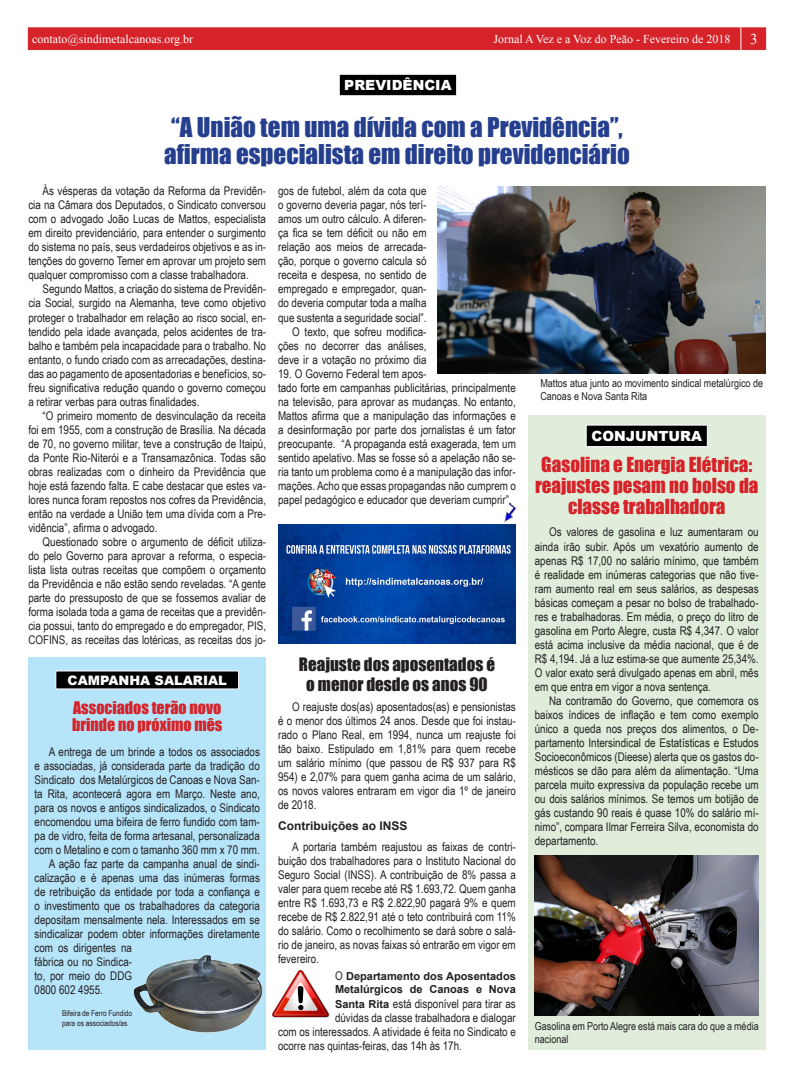
<style>
.page{position:relative;width:794px;height:1078px;background:#fff}
.page>*{position:absolute;margin:0;border:0;box-sizing:border-box;transform-origin:0 0}
.t1{font:25px "Impact";color:#253f8e}
.t2{font:19px/21px "Impact";color:#d62229;text-align:center}
.t3{font:17px "Impact";color:#231f20}
.t4{font:16px "Impact";color:#d62229}
.t5{font:15px "Times New Roman";color:#fff}
.t6{font:900 14px "Arial";color:#fff}
.t7{font:900 13px "Arial";color:#fff}
.t8{font:12px/14px "Arial Narrow";color:#231f20;text-align:justify}
.t9{font:12px "Times New Roman";color:#fff}
.t10{font:700 12px "Arial";color:#231f20}
.t11{font:11px/13px "Arial Narrow";color:#231f20}
.t12{font:700 11px/13px "Arial";color:#231f20}
.t13{font:8px/10px "Arial Narrow";color:#231f20}
.s1{font-family:"Arial Narrow";font-weight:400;font-size:12px}
.s2{font-family:"Arial";font-weight:700;font-size:11px}
</style>
<div class="page">
<div style="left:528px;top:415px;width:237px;height:634px;background:#dfedda"></div>
<div style="left:28px;top:27px;width:738px;height:23px;background:#d62229;border:1px solid #d62229"></div>
<svg style="left:740px;top:27px;width:1px;height:23px"></svg>
<div style="left:339px;top:74px;width:118px;height:22px;background:#000002;border:1px solid #fff"></div>
<div style="left:585px;top:424px;width:123px;height:23px;background:#000002;border:1px solid #fff"></div>
<img style="left:504px;top:503px;width:13px;height:20px">
<img style="left:438px;top:187px;width:327px;height:186px">
<img style="left:535px;top:855px;width:223px;height:160px">
<img style="left:278px;top:524px;width:238px;height:119px">
<div style="left:28px;top:657px;width:238px;height:392px;background:#b6e4f9"></div>
<div style="left:55px;top:670px;width:184px;height:19px;background:#000002;border:1px solid #fff"></div>
<img style="left:133px;top:955px;width:130px;height:78px">
<img style="left:272px;top:970px;width:57px;height:47px">
<p class="t9" style="left:32px;top:31px;width:162px">contato@sindimetalcanoas.org.br</p>
<p class="t9" style="left:493px;top:31px;width:238px">Jornal A Vez e a Voz do Peão - Fevereiro de 2018</p>
<p class="t5" style="left:750px;top:29px;width:9px">3</p>
<p class="t6" style="left:344px;top:75px;width:109px">PREVIDÊNCIA</p>
<p class="t1" style="left:171px;top:107px;width:453px">“A União tem uma dívida com a Previdência”,</p>
<p class="t1" style="left:164px;top:134px;width:467px">afirma especialista em direito previdenciário</p>
<p class="t8" style="left:28px;top:184px;width:239px;text-indent:14px">Às vésperas da votação da Reforma da Previdên&shy;cia na Câmara dos Deputados, o Sindicato conversou com o advogado João Lucas de Mattos, especialista em direito previdenciário, para entender o surgimento do sistema no país, seus verdadeiros objetivos e as in&shy;tenções do governo Temer em aprovar um projeto sem qualquer compromisso com a classe trabalhadora.</p>
<p class="t8" style="left:28px;top:282px;width:239px;text-indent:14px">Segundo Mattos, a criação do sistema de Previdên&shy;cia Social, surgido na Alemanha, teve como objetivo proteger o trabalhador em relação ao risco social, en&shy;tendido pela idade avançada, pelos acidentes de tra&shy;balho e também pela incapacidade para o trabalho. No entanto, o fundo criado com as arrecadações, destina&shy;das ao pagamento de aposentadorias e benefícios, so&shy;freu significativa redução quando o governo começou a retirar verbas para outras finalidades.</p>
<p class="t8" style="left:28px;top:408px;width:239px;text-indent:14px">“O primeiro momento de desvinculação da receita foi em 1955, com a construção de Brasília. Na década de 70, no governo militar, teve a construção de Itaipú, da Ponte Rio-Niterói e a Transamazônica. Todas são obras realizadas com o dinheiro da Previdência que hoje está fazendo falta. E cabe destacar que estes va&shy;lores nunca foram repostos nos cofres da Previdência, então na verdade a União tem uma dívida com a Pre&shy;vidência”, afirma o advogado.</p>
<p class="t8" style="left:28px;top:534px;width:239px;text-indent:14px">Questionado sobre o argumento de déficit utiliza&shy;do pelo Governo para aprovar a reforma, o especia&shy;lista lista outras receitas que compõem o orçamento da Previdência e não estão sendo reveladas. “A gente parte do pressuposto de que se fossemos avaliar de forma isolada toda a gama de receitas que a previdên&shy;cia possui, tanto do empregado e do empregador, PIS, COFINS, as receitas das lotéricas, as receitas dos jo-</p>
<p class="t7" style="left:68px;top:670px;width:161px">CAMPANHA SALARIAL</p>
<p class="t4" style="left:73px;top:695px;width:150px">Associados terão novo</p>
<p class="t4" style="left:72px;top:712px;width:152px">brinde no próximo mês</p>
<p class="t8" style="left:35px;top:744px;width:227px;text-indent:14px">A entrega de um brinde a todos os associados e associadas, já considerada parte da tradição do Sindicato dos Metalúrgicos de Canoas e Nova San&shy;ta Rita, acontecerá agora em Março. Neste ano, para os novos e antigos sindicalizados, o Sindicato encomendou uma bifeira de ferro fundido com tam&shy;pa de vidro, feita de forma artesanal, personalizada com o Metalino e com o tamanho 360 mm x 70 mm.</p>
<p class="t8" style="left:35px;top:856px;width:227px;text-align:left;text-indent:14px">A ação faz parte da campanha anual de sindi&shy;calização e é apenas uma das inúmeras formas de retribuição da entidade por toda a confiança e o investimento que os trabalhadores da categoria depositam mensalmente nela. Interessados em se sindicalizar podem obter informações diretamente com os dirigentes na<br>fábrica ou no Sindica-<br>to, por meio do DDG<br>0800 602 4955.</p>
<p class="t13" style="left:62px;top:1007px;width:71px">Bifeira de Ferro Fundido para os associados/as</p>
<p class="t8" style="left:278px;top:184px;width:150px">gos de futebol, além da cota que o governo deveria pagar, nós terí&shy;amos um outro cálculo. A diferen&shy;ça fica se tem déficit ou não em relação aos meios de arrecada&shy;ção, porque o governo calcula só receita e despesa, no sentido de empregado e empregador, quan&shy;do deveria computar toda a malha que sustenta a seguridade social”.</p>
<p class="t8" style="left:278px;top:324px;width:150px;text-indent:14px">O texto, que sofreu modifica&shy;ções no decorrer das análises, deve ir a votação no próximo dia</p>
<p class="t8" style="left:278px;top:366px;width:239px;text-align:left">19. O Governo Federal tem apos-<br>tado forte em campanhas publicitárias, principalmente na televisão, para aprovar as mudanças. No entanto, Mattos afirma que a manipulação das informações e a desinformação por parte dos jornalistas é um fator preocupante. “A propaganda está exagerada, tem um sentido apelativo. Mas se fosse só a apelação não se&shy;ria tanto um problema como é a manipulação das infor&shy;mações. Acho que essas propagandas não cumprem o papel pedagógico e educador que deveriam cumprir”.</p>
<p class="t3" style="left:299px;top:651px;width:198px">Reajuste dos aposentados é</p>
<p class="t3" style="left:306px;top:671px;width:183px">o menor desde os anos 90</p>
<p class="t8" style="left:278px;top:698px;width:239px;text-indent:14px">O reajuste dos(as) aposentados(as) e pensionistas é o menor dos últimos 24 anos. Desde que foi instau&shy;rado o Plano Real, em 1994, nunca um reajuste foi tão baixo. Estipulado em 1,81% para quem recebe um salário mínimo (que passou de R$ 937 para R$ 954) e 2,07% para quem ganha acima de um salário, os novos valores entraram em vigor dia 1º de janeiro de 2018.</p>
<p class="t10" style="left:278px;top:817px;width:131px">Contribuições ao INSS</p>
<p class="t8" style="left:278px;top:838px;width:239px;text-indent:14px">A portaria também reajustou as faixas de contri&shy;buição dos trabalhadores para o Instituto Nacional do Seguro Social (INSS). A contribuição de 8% passa a valer para quem recebe até R$ 1.693,72. Quem ganha entre R$ 1.693,73 e R$ 2.822,90 pagará 9% e quem recebe de R$ 2.822,91 até o teto contribuirá com 11% do salário. Como o recolhimento se dará sobre o salá&shy;rio de janeiro, as novas faixas só entrarão em vigor em fevereiro.</p>
<p class="t12" style="left:335px;top:970px;width:182px"><span class="s1">O</span> Departamento dos Aposentados<br>Metalúrgicos de Canoas e Nova</p>
<p class="t8" style="left:335px;top:995px;width:182px"><span class="s2">Santa Rita</span> está disponível para tirar as</p>
<p class="t8" style="left:335px;top:1009px;width:182px">dúvidas da classe trabalhadora e dialogar</p>
<p class="t8" style="left:278px;top:1023px;width:239px">com os interessados. A atividade é feita no Sindicato e</p>
<p class="t8" style="left:278px;top:1037px;width:185px">ocorre nas quintas-feiras, das 14h às 17h.</p>
<p class="t11" style="left:540px;top:376px;width:224px">Mattos atua junto ao movimento sindical metalúrgico de</p>
<p class="t11" style="left:540px;top:389px;width:108px">Canoas e Nova Santa Rita</p>
<p class="t6" style="left:591px;top:425px;width:112px">CONJUNTURA</p>
<p class="t2" style="left:535px;top:453px;width:225px">Gasolina e Energia Elétrica: reajustes pesam no bolso da classe trabalhadora</p>
<p class="t8" style="left:535px;top:524px;width:225px;text-indent:14px">Os valores de gasolina e luz aumentaram ou ainda irão subir. Após um vexatório aumento de apenas R$ 17,00 no salário mínimo, que também é realidade em inúmeras categorias que não tive&shy;ram aumento real em seus salários, as despesas básicas começam a pesar no bolso de trabalhado&shy;res e trabalhadoras. Em média, o preço do litro de gasolina em Porto Alegre, custa R$ 4,347. O valor está acima inclusive da média nacional, que é de R$ 4,194. Já a luz estima-se que aumente 25,34%.<br>O valor exato será divulgado apenas em abril, mês em que entra em vigor a nova sentença.</p>
<p class="t8" style="left:535px;top:692px;width:225px;text-indent:14px">Na contramão do Governo, que comemora os baixos índices de inflação e tem como exemplo único a queda nos preços dos alimentos, o De&shy;partamento Intersindical de Estatísticas e Estudos Socioeconômicos (Dieese) alerta que os gastos do&shy;mésticos se dão para além da alimentação. “Uma parcela muito expressiva da população recebe um ou dois salários mínimos. Se temos um botijão de gás custando 90 reais é quase 10% do salário mí&shy;nimo”, compara Ilmar Ferreira Silva, economista do departamento.</p>
<p class="t11" style="left:535px;top:1018px;width:225px">Gasolina em Porto Alegre está mais cara do que a média nacional</p>
</div>
